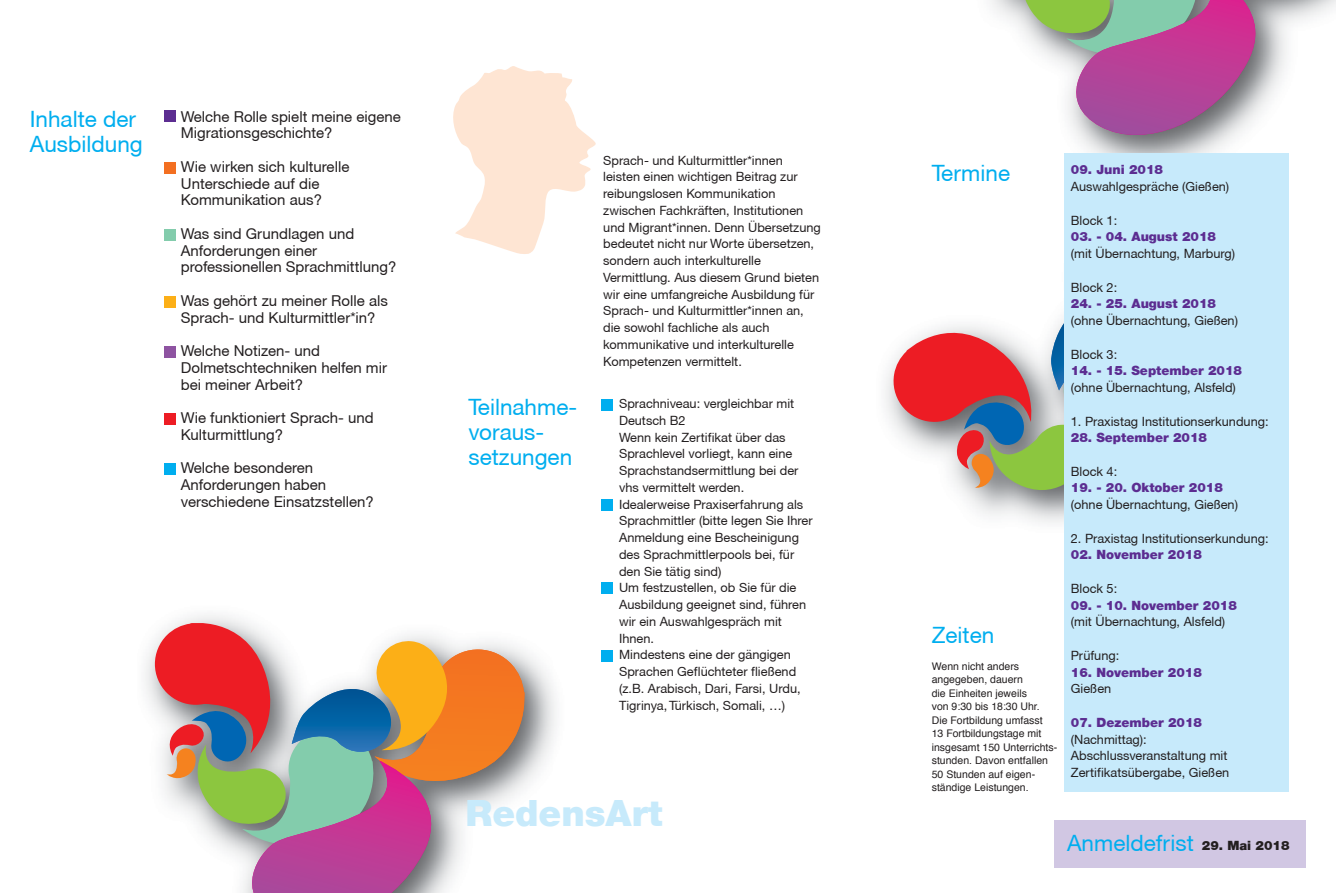
<style>
.page{position:relative;width:1336px;height:893px;background:#fff}
.page>*{position:absolute;margin:0;border:0;box-sizing:border-box;transform-origin:0 0}
.t1{font:900 36.15px "Helvetica 95";color:#c7eafb}
.t2{font:22.5px/25px "Helvetica Neue CE";color:#00aeef}
.t3{font:15px/16.8px "Helvetica Neue CE";color:#231f20}
.t4{font:12.75px/16.8px "Helvetica Neue CE";color:#231f20}
.t5{font:900 12.75px "Helvetica 95";color:#5c2d91}
.t6{font:900 12.75px "Helvetica 95";color:#231f20}
.t7{font:10.5px/13.5px "Helvetica";color:#231f20}
</style>
<div class="page">
<svg style="left:1010px;top:0;width:269px;height:150px"></svg>
<svg style="left:892px;top:318px;width:172px;height:205px"></svg>
<div style="left:1053px;top:820px;width:252px;height:47px;background:#d1c7e3"></div>
<div style="left:1064px;top:153px;width:224px;height:638px;background:#c7eafb"></div>
<svg style="left:453px;top:66px;width:143px;height:188px"></svg>
<div style="left:164px;top:111px;width:11px;height:11px;background:#5c2d91"></div>
<div style="left:164px;top:162px;width:11px;height:12px;background:#f36f21"></div>
<div style="left:164px;top:229px;width:11px;height:11px;background:#83ccac"></div>
<div style="left:164px;top:296px;width:11px;height:12px;background:#fcaf17"></div>
<div style="left:164px;top:346px;width:11px;height:11px;background:#8e53a1"></div>
<div style="left:164px;top:413px;width:11px;height:11px;background:#ed1c24"></div>
<div style="left:164px;top:463px;width:11px;height:12px;background:#00aeef"></div>
<svg style="left:155px;top:616px;width:376px;height:277px"></svg>
<div style="left:601px;top:399px;width:11px;height:11px;background:#00aeef"></div>
<div style="left:601px;top:499px;width:11px;height:11px;background:#00aeef"></div>
<div style="left:601px;top:583px;width:11px;height:11px;background:#00aeef"></div>
<div style="left:601px;top:650px;width:11px;height:12px;background:#00aeef"></div>
<h2 class="t2" style="left:30px;top:108px;width:114px">Inhalte der<br>Ausbildung</h2>
<p class="t3" style="left:181px;top:109px;width:221px;text-indent:-17px">• Welche Rolle spielt meine eigene<br>Migrationsgeschichte?</p>
<p class="t3" style="left:181px;top:160px;width:170px;text-indent:-17px">• Wie wirken sich kulturelle<br>Unterschiede auf die<br>Kommunikation aus?</p>
<p class="t3" style="left:181px;top:227px;width:217px;text-indent:-17px">• Was sind Grundlagen und<br>Anforderungen einer professionellen Sprachmittlung?</p>
<p class="t3" style="left:164px;top:294px;width:225px;text-align:center">• Was gehört zu meiner Rolle als<br>Sprach- und Kulturmittler*in?</p>
<p class="t3" style="left:181px;top:344px;width:208px;text-indent:-17px">• Welche Notizen- und<br>Dolmetschtechniken helfen mir bei meiner Arbeit?</p>
<p class="t3" style="left:181px;top:411px;width:194px;text-indent:-17px">• Wie funktioniert Sprach- und<br>Kulturmittlung?</p>
<p class="t3" style="left:181px;top:461px;width:194px;text-indent:-17px">• Welche besonderen<br>Anforderungen haben verschiedene Einsatzstellen?</p>
<h2 class="t2" style="left:468px;top:397px;width:110px">Teilnahme&shy;voraus&shy;setzungen</h2>
<p class="t4" style="left:603px;top:153px;width:219px">Sprach- und Kulturmittler*innen leisten einen wichtigen Beitrag zur reibungslosen Kommunikation zwischen Fachkräften, Institutionen und Migrant*innen. Denn Übersetzung bedeutet nicht nur Worte übersetzen, sondern auch interkulturelle Vermittlung. Aus diesem Grund bieten wir eine umfangreiche Ausbildung für Sprach- und Kulturmittler*innen an, die sowohl fachliche als auch kommunikative und interkulturelle Kompetenzen vermittelt.</p>
<p class="t4" style="left:619px;top:396px;width:181px;text-indent:-17px">• Sprachniveau: vergleichbar mit<br>Deutsch B2<br>Wenn kein Zertifikat über das<br>Sprachlevel vorliegt, kann eine<br>Sprachstandsermittlung bei der vhs vermittelt werden.</p>
<p class="t4" style="left:619px;top:497px;width:195px;text-indent:-17px">• Idealerweise Praxiserfahrung als<br>Sprachmittler (bitte legen Sie Ihrer<br>Anmeldung eine Bescheinigung des Sprachmittlerpools bei, für den Sie tätig sind)</p>
<p class="t4" style="left:619px;top:581px;width:189px;text-indent:-17px">• Um festzustellen, ob Sie für die<br>Ausbildung geeignet sind, führen wir ein Auswahlgespräch mit<br>Ihnen.</p>
<p class="t4" style="left:619px;top:648px;width:183px;text-indent:-17px">• Mindestens eine der gängigen<br>Sprachen Geflüchteter fließend (z.B. Arabisch, Dari, Farsi, Urdu,<br>Tigrinya, Türkisch, Somali, …)</p>
<h1 class="t1" style="left:465px;top:800px;width:198px">RedensArt</h1>
<h2 class="t2" style="left:931px;top:163px;width:80px">Termine</h2>
<p class="t5" style="left:1070px;top:165px;width:94px">09. Juni 2018</p>
<p class="t4" style="left:1070px;top:179px;width:160px">Auswahlgespräche (Gießen)</p>
<p class="t4" style="left:1070px;top:213px;width:48px">Block 1:</p>
<p class="t5" style="left:1070px;top:232px;width:147px">03. - 04. August 2018</p>
<p class="t4" style="left:1070px;top:246px;width:166px">(mit Übernachtung, Marburg)</p>
<p class="t4" style="left:1070px;top:280px;width:48px">Block 2:</p>
<p class="t5" style="left:1070px;top:299px;width:147px">24. - 25. August 2018</p>
<p class="t4" style="left:1070px;top:313px;width:169px">(ohne Übernachtung, Gießen)</p>
<p class="t4" style="left:1070px;top:347px;width:48px">Block 3:</p>
<p class="t5" style="left:1070px;top:366px;width:173px">14. - 15. September 2018</p>
<p class="t4" style="left:1070px;top:380px;width:166px">(ohne Übernachtung, Alsfeld)</p>
<p class="t4" style="left:1070px;top:414px;width:199px">1. Praxistag Institutionserkundung:</p>
<p class="t5" style="left:1070px;top:433px;width:138px">28. September 2018</p>
<p class="t4" style="left:1070px;top:464px;width:48px">Block 4:</p>
<p class="t5" style="left:1070px;top:483px;width:153px">19. - 20. Oktober 2018</p>
<p class="t4" style="left:1070px;top:497px;width:169px">(ohne Übernachtung, Gießen)</p>
<p class="t4" style="left:1070px;top:531px;width:199px">2. Praxistag Institutionserkundung:</p>
<p class="t5" style="left:1070px;top:550px;width:132px">02. November 2018</p>
<p class="t4" style="left:1070px;top:581px;width:48px">Block 5:</p>
<p class="t5" style="left:1070px;top:601px;width:167px">09. - 10. November 2018</p>
<p class="t4" style="left:1070px;top:615px;width:156px">(mit Übernachtung, Alsfeld)</p>
<p class="t4" style="left:1070px;top:648px;width:50px">Prüfung:</p>
<p class="t5" style="left:1070px;top:667px;width:132px">16. November 2018</p>
<p class="t4" style="left:1070px;top:682px;width:42px">Gießen</p>
<p class="t5" style="left:1070px;top:718px;width:133px">07. Dezember 2018</p>
<p class="t4" style="left:1070px;top:732px;width:160px">(Nachmittag):<br>Abschlussveranstaltung mit<br>Zertifikatsübergabe, Gießen</p>
<h2 class="t2" style="left:931px;top:624px;width:64px">Zeiten</h2>
<p class="t7" style="left:931px;top:660px;width:127px">Wenn nicht anders angegeben, dauern<br>die Einheiten jeweils<br>von 9:30 bis 18:30 Uhr.<br>Die Fortbildung umfasst<br>13 Fortbildungstage mit insgesamt 150 Unterrichts&shy;stunden. Davon entfallen<br>50 Stunden auf eigen - ständige Leistungen.</p>
<h2 class="t2" style="left:1066px;top:832px;width:128px">Anmeldefrist</h2>
<p class="t6" style="left:1201px;top:841px;width:89px">29. Mai 2018</p>
</div>
